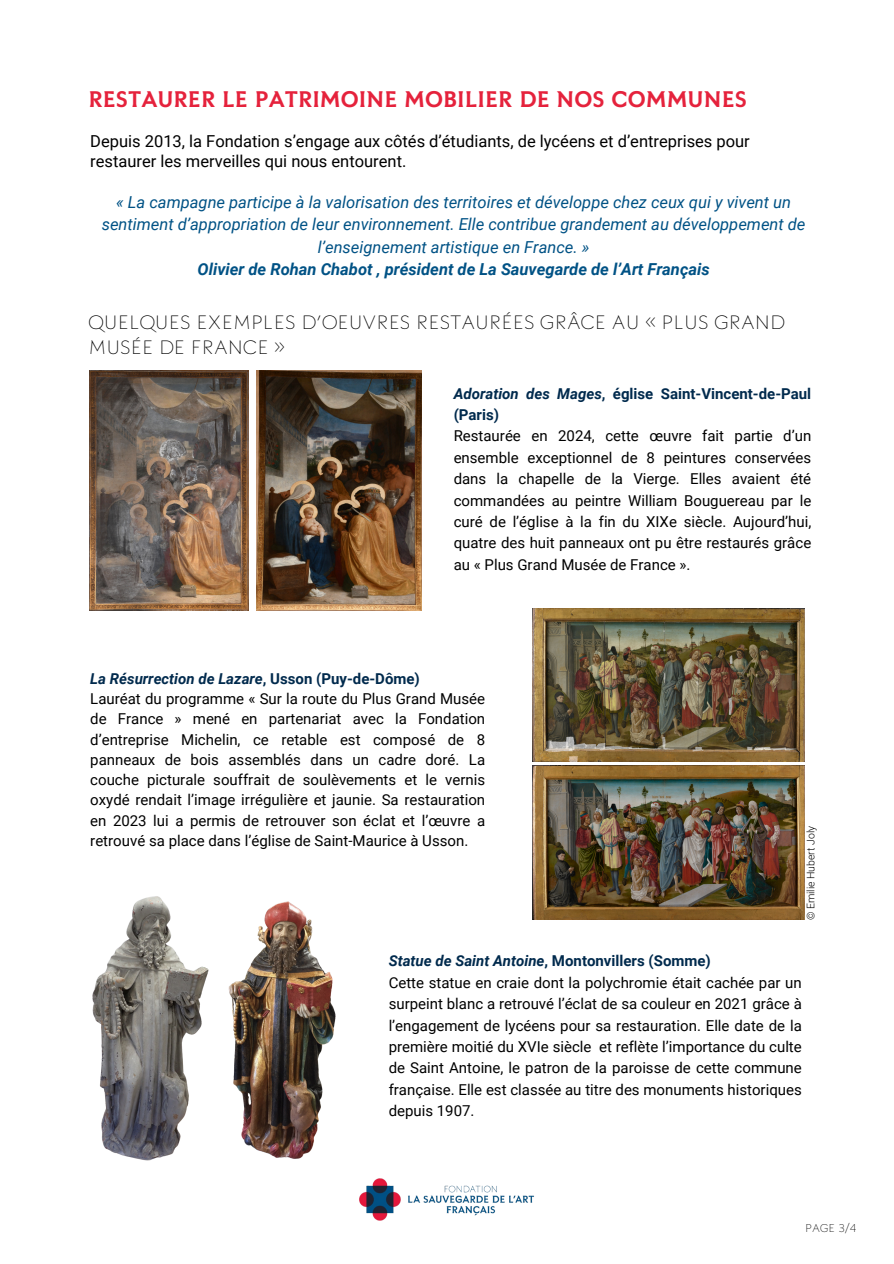
<style>
.page{position:relative;width:894px;height:1264px;background:#fff}
.page>*{position:absolute;margin:0;border:0;box-sizing:border-box;transform-origin:0 0}
.t1{font:900 21px "Sauvegarde";color:#e5223c}
.t2{font:100 18px/24.8px "Sauvegarde";color:#000}
.t3{font:italic 16.5px/22.5px "Roboto";color:#005285;text-align:center}
.t4{font:16.5px/19.2px "Roboto";color:#000}
.t5{font:15px/21.3px "Roboto";color:#000}
.t6{font:300 10.5px "Roboto";color:#000}
.t7{font:100 10.5px "Sauvegarde";color:#000}
.s1{font-weight:700}
.s2{font-weight:700;font-style:italic;color:#002a4d}
.s3{font-weight:700;color:#002a4d}
</style>
<div class="page">
<img style="left:89px;top:370px;width:159px;height:241px">
<img style="left:256px;top:370px;width:166px;height:241px">
<img style="left:532px;top:608px;width:272px;height:153px">
<img style="left:532px;top:765px;width:272px;height:154px">
<img style="left:228px;top:901px;width:108px;height:258px">
<img style="left:92px;top:896px;width:116px;height:264px">
<img style="left:359px;top:1178px;width:175px;height:43px">
<h3 class="t1" style="left:88px;top:87px;width:660px">RESTAURER LE PATRIMOINE MOBILIER DE NOS COMMUNES</h3>
<p class="t4" style="left:90px;top:132px;width:661px">Depuis 2013, la Fondation s’engage aux côtés d’étudiants, de lycéens et d’entreprises pour restaurer les merveilles qui nous entourent.</p>
<p class="t3" style="left:102px;top:191px;width:705px">« La campagne participe à la valorisation des territoires et développe chez ceux qui y vivent un sentiment d’appropriation de leur environnement. Elle contribue grandement au développement de l’enseignement artistique en France. »<br><span class="s1">Olivier de Rohan Chabot , président de La Sauvegarde de l’Art Français</span></p>
<p class="t2" style="left:88px;top:310px;width:698px">QUELQUES EXEMPLES D’OEUVRES RESTAURÉES GRÂCE AU « PLUS GRAND<br>MUSÉE DE FRANCE »</p>
<p class="t5" style="left:453px;top:383px;width:359px"><span class="s2">Adoration des Mages</span><span class="s3">, église Saint-Vincent-de-Paul (Paris)<br></span>Restaurée en 2024, cette œuvre fait partie d’un ensemble exceptionnel de 8 peintures conservées dans la chapelle de la Vierge. Elles avaient été commandées au peintre William Bouguereau par le curé de l’église à la fin du XIXe siècle. Aujourd’hui, quatre des huit panneaux ont pu être restaurés grâce au « Plus Grand Musée de France ».</p>
<h3 class="t5" style="left:90px;top:668px;width:396px;line-height:20.2px"><span class="s2">La Résurrection de Lazare</span><span class="s3">, Usson (Puy-de-Dôme)<br></span>Lauréat du programme « Sur la route du Plus Grand Musée de France » mené en partenariat avec la Fondation d’entreprise Michelin, ce retable est composé de 8 panneaux de bois assemblés dans un cadre doré. La couche picturale souffrait de soulèvements et le vernis oxydé rendait l’image irrégulière et jaunie. Sa restauration en 2023 lui a permis de retrouver son éclat et l’œuvre a retrouvé sa place dans l’église de Saint-Maurice à Usson.</h3>
<h3 class="t6" style="left:804px;top:920px;width:96px;rotate:-90deg">© Emilie Hubert Joly</h3>
<p class="t5" style="left:388px;top:950px;width:414px"><span class="s2">Statue de Saint Antoine</span><span class="s3">, Montonvillers (Somme)<br></span>Cette statue en craie dont la polychromie était cachée par un surpeint blanc a retrouvé l’éclat de sa couleur en 2021 grâce à l’engagement de lycéens pour sa restauration. Elle date de la première moitié du XVIe siècle et reflète l’importance du culte de Saint Antoine, le patron de la paroisse de cette commune française. Elle est classée au titre des monuments historiques depuis 1907.</p>
<p class="t7" style="left:804px;top:1221px;width:53px">PAGE 3/4</p>
</div>
